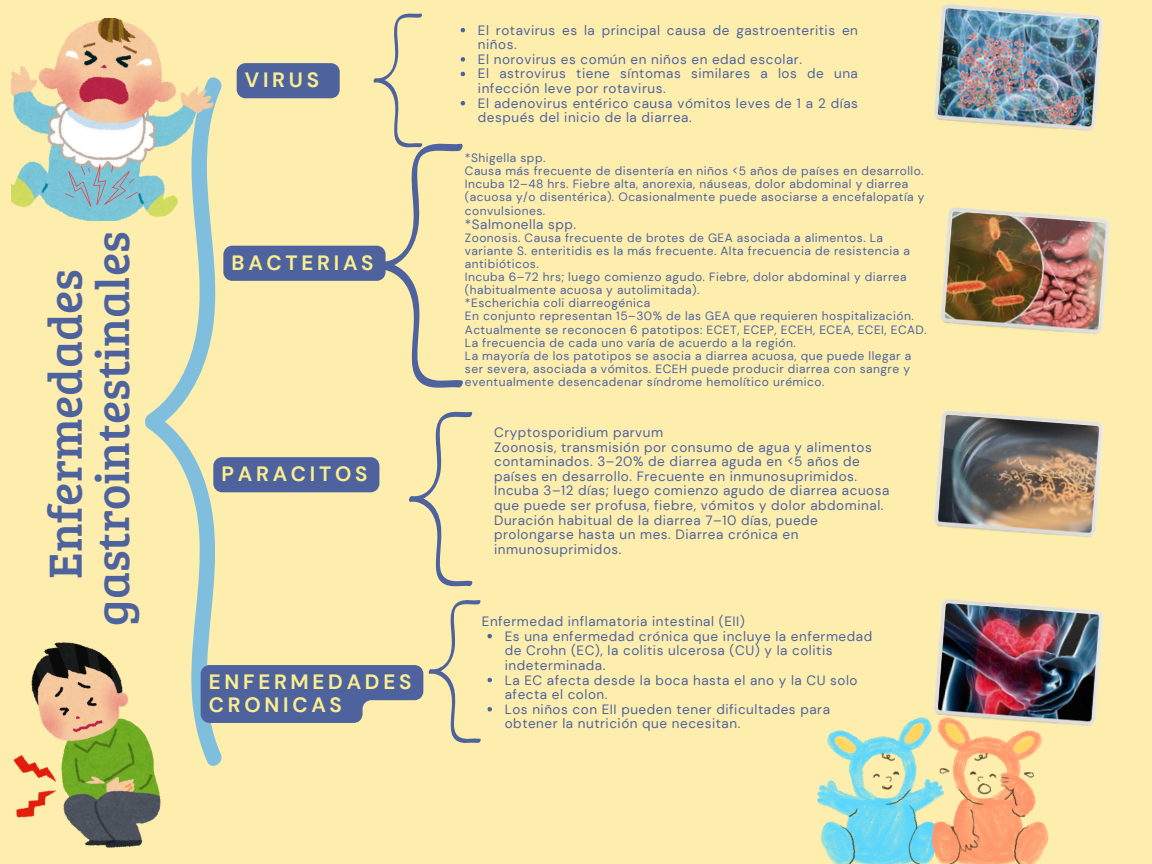
<style>
.page{position:relative;width:1152px;height:864px;background:#feeead}
.page>*{position:absolute;margin:0;border:0;box-sizing:border-box;transform-origin:0 0}
.t1{font:48px/47.2px "Bree Serif";color:#4e639e;text-align:center}
.t2{font:700 20.7px/22.8px "DM Sans";letter-spacing:.18em;color:#fbee8f}
.t3{font:13.5px/14.7px "DM Sans";letter-spacing:.04em;color:#4e639e}
.t4{font:12px/13.2px "DM Sans";letter-spacing:.04em;color:#4e639e}
</style>
<div class="page">
<img style="left:934px;top:4px;width:170px;height:127px">
<img style="left:940px;top:207px;width:170px;height:127px">
<img style="left:934px;top:410px;width:170px;height:128px">
<img style="left:934px;top:599px;width:170px;height:127px">
<svg style="left:145px;top:77px;width:80px;height:689px"></svg>
<svg style="left:409px;top:411px;width:64px;height:176px"></svg>
<img style="left:14px;top:642px;width:146px;height:205px">
<img style="left:11px;top:18px;width:202px;height:203px">
<img style="left:818px;top:718px;width:230px;height:146px">
<svg style="left:65px;top:164px;width:73px;height:43px;background:#87b9c9"></svg>
<svg style="left:223px;top:13px;width:242px;height:378px"></svg>
<svg style="left:201px;top:599px;width:291px;height:146px"></svg>
<div style="left:213px;top:457px;width:166px;height:35px;background:#4e639e"></div>
<p class="t1" style="left:39px;top:626px;width:395px;rotate:-90deg">Enfermedades gastrointestinales</p>
<h2 class="t2" style="left:245px;top:69px;width:76px">VIRUS</h2>
<p class="t2" style="left:232px;top:252px;width:143px">BACTERIAS</p>
<p class="t2" style="left:222px;top:463px;width:147px">PARACITOS</p>
<p class="t2" style="left:209px;top:671px;width:204px">ENFERMEDADES<br>CRONICAS</p>
<p class="t3" style="left:478px;top:23px;width:382px">El rotavirus es la principal causa de gastroenteritis en niños.</p>
<p class="t3" style="left:478px;top:52px;width:326px">El norovirus es común en niños en edad escolar.</p>
<p class="t3" style="left:478px;top:67px;width:382px">El astrovirus tiene síntomas similares a los de una infección leve por rotavirus.</p>
<p class="t3" style="left:478px;top:96px;width:382px">El adenovirus entérico causa vómitos leves de 1 a 2 días después del inicio de la diarrea.</p>
<p class="t4" style="left:465px;top:151px;width:82px">*Shigella spp.</p>
<p class="t4" style="left:465px;top:164px;width:460px">Causa más frecuente de disentería en niños &lt;5 años de países en desarrollo.</p>
<p class="t4" style="left:465px;top:178px;width:461px">Incuba 12–48 hrs. Fiebre alta, anorexia, náuseas, dolor abdominal y diarrea (acuosa y/o disentérica). Ocasionalmente puede asociarse a encefalopatía y convulsiones.</p>
<p class="t3" style="left:465px;top:217px;width:113px">*Salmonella spp.</p>
<p class="t4" style="left:465px;top:231px;width:447px">Zoonosis. Causa frecuente de brotes de GEA asociada a alimentos. La variante S. enteritidis es la más frecuente. Alta frecuencia de resistencia a antibióticos.</p>
<h2 class="t4" style="left:465px;top:270px;width:443px">Incuba 6–72 hrs; luego comienzo agudo. Fiebre, dolor abdominal y diarrea (habitualmente acuosa y autolimitada).</h2>
<p class="t4" style="left:465px;top:297px;width:187px">*Escherichia coli diarreogénica</p>
<p class="t4" style="left:465px;top:310px;width:463px">En conjunto representan 15–30% de las GEA que requieren hospitalización.<br>Actualmente se reconocen 6 patotipos: ECET, ECEP, ECEH, ECEA, ECEI, ECAD.<br>La frecuencia de cada uno varía de acuerdo a la región.</p>
<p class="t4" style="left:465px;top:349px;width:448px;text-align:justify">La mayoría de los patotipos se asocia a diarrea acuosa, que puede llegar a ser severa, asociada a vómitos. ECEH puede producir diarrea con sangre y eventualmente desencadenar síndrome hemolítico urémico.</p>
<h1 class="t3" style="left:494px;top:425px;width:397px">Cryptosporidium parvum<br>Zoonosis, transmisión por consumo de agua y alimentos contaminados. 3–20% de diarrea aguda en &lt;5 años de países en desarrollo. Frecuente en inmunosuprimidos.<br>Incuba 3–12 días; luego comienzo agudo de diarrea acuosa que puede ser profusa, fiebre, vómitos y dolor abdominal.<br>Duración habitual de la diarrea 7–10 días, puede prolongarse hasta un mes. Diarrea crónica en inmunosuprimidos.</h1>
<p class="t3" style="left:482px;top:614px;width:265px">Enfermedad inflamatoria intestinal (EII)</p>
<p class="t3" style="left:505px;top:629px;width:369px">Es una enfermedad crónica que incluye la enfermedad de Crohn (EC), la colitis ulcerosa (CU) y la colitis indeterminada.</p>
<p class="t3" style="left:505px;top:673px;width:354px">La EC afecta desde la boca hasta el ano y la CU solo afecta el colon.</p>
<p class="t3" style="left:505px;top:702px;width:327px">Los niños con EII pueden tener dificultades para obtener la nutrición que necesitan.</p>
</div>
